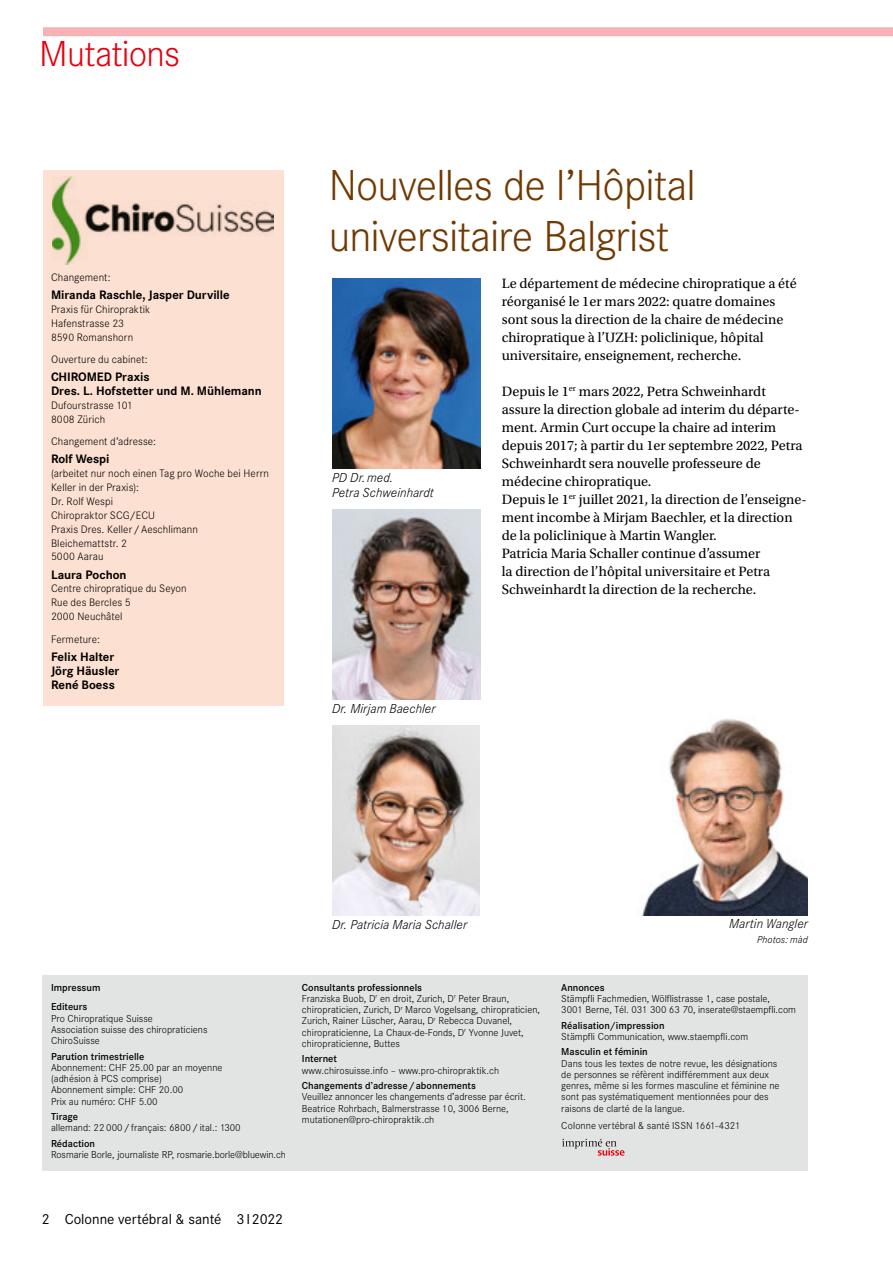
<style>
.page{position:relative;width:893px;height:1263px;background:#fff}
.page>*{position:absolute;margin:0;border:0;box-sizing:border-box;transform-origin:0 0}
.t1{font:300 45px/51px "Corporate S";letter-spacing:-.02em;color:#703900}
.t2{font:300 37.5px "Corporate S";letter-spacing:-.02em;color:#e7000e}
.t3{font:15px "Corporate S";color:#000}
.t4{font:14.25px/18px "Utopia Std";color:#000}
.t5{font:italic 300 13.5px/15px "Corporate S";letter-spacing:.005em;color:#000}
.t6{font:700 12.75px/13.8px "Corporate S";color:#000}
.t7{font:300 11.25px/13.8px "Corporate S";letter-spacing:.005em;color:#000}
.t8{font:300 10.5px/11.2px "Corporate S";color:#000}
.t9{font:600 10.5px/19.8px "Corporate S";color:#000}
.t10{font:italic 300 10.5px "Corporate S";letter-spacing:.01em;color:#000}
.s1{font-weight:600}
</style>
<div class="page">
<img style="left:332px;top:510px;width:149px;height:189px">
<img style="left:332px;top:726px;width:148px;height:189px">
<img style="left:332px;top:279px;width:149px;height:189px">
<img style="left:642px;top:718px;width:166px;height:197px">
<svg style="left:43px;top:27px;width:849px;height:10px;background:#f7b9bd"></svg>
<div style="left:43px;top:170px;width:240px;height:535px;background:#fce0d1"></div>
<div style="left:43px;top:975px;width:765px;height:195px;background:#e2e3e3"></div>
<svg style="left:562px;top:1139px;width:62px;height:17px"></svg>
<img style="left:53px;top:176px;width:220px;height:88px">
<h2 class="t2" style="left:39px;top:29px;width:142px">Mutations</h2>
<p class="t7" style="left:51px;top:270px;width:61px">Changement:</p>
<p class="t6" style="left:51px;top:287px;width:180px">Miranda Raschle, Jasper Durville</p>
<p class="t7" style="left:51px;top:302px;width:101px">Praxis für Chiropraktik<br>Hafenstrasse 23<br>8590 Romanshorn</p>
<p class="t7" style="left:51px;top:352px;width:98px">Ouverture du cabinet:</p>
<p class="t6" style="left:51px;top:370px;width:212px">CHIROMED Praxis<br>Dres. L. Hofstetter und M. Mühlemann</p>
<p class="t7" style="left:51px;top:398px;width:84px">Dufourstrasse 101<br>8008 Zürich</p>
<p class="t7" style="left:51px;top:434px;width:107px">Changement d’adresse:</p>
<p class="t6" style="left:51px;top:452px;width:60px">Rolf Wespi</p>
<p class="t7" style="left:51px;top:466px;width:220px">(arbeitet nur noch einen Tag pro Woche bei Herrn<br>Keller in der Praxis):<br>Dr. Rolf Wespi<br>Chiropraktor SCG/ECU<br>Praxis Dres. Keller / Aeschlimann<br>Bleichemattstr. 2<br>5000 Aarau</p>
<p class="t6" style="left:51px;top:567px;width:77px">Laura Pochon</p>
<p class="t7" style="left:51px;top:581px;width:137px">Centre chiropratique du Seyon<br>Rue des Bercles 5<br>2000 Neuchâtel</p>
<p class="t7" style="left:51px;top:632px;width:50px">Fermeture:</p>
<p class="t6" style="left:51px;top:649px;width:70px">Felix Halter<br>Jörg Häusler<br>René Boess</p>
<h1 class="t1" style="left:329px;top:158px;width:369px">Nouvelles de l’Hôpital universitaire Balgrist</h1>
<h3 class="t4" style="left:502px;top:275px;width:296px">Le département de médecine chiropratique a été réorganisé le 1er mars 2022: quatre domaines sont sous la direction de la chaire de médecine chiropratique à l’UZH: policlinique, hôpital universitaire, enseignement, recherche.</h3>
<p class="t4" style="left:502px;top:383px;width:306px">Depuis le 1<sup>er</sup> mars 2022, Petra Schweinhardt assure la direction globale ad interim du départe&shy;ment. Armin Curt occupe la chaire ad interim depuis 2017; à partir du 1er septembre 2022, Petra Schweinhardt sera nouvelle professeure de médecine chiropratique.<br>Depuis le 1<sup>er</sup> juillet 2021, la direction de l’enseigne&shy;ment incombe à Mirjam Baechler, et la direction de la policlinique à Martin Wangler.<br>Patricia Maria Schaller continue d’assumer<br>la direction de l’hôpital universitaire et Petra Schweinhardt la direction de la recherche.</p>
<p class="t5" style="left:332px;top:470px;width:103px">PD Dr. med.<br>Petra Schweinhardt</p>
<p class="t5" style="left:332px;top:701px;width:105px">Dr. Mirjam Baechler</p>
<p class="t5" style="left:332px;top:917px;width:136px">Dr. Patricia Maria Schaller</p>
<p class="t9" style="left:51px;top:977px;width:51px">Impressum<br>Editeurs</p>
<p class="t8" style="left:51px;top:1012px;width:158px">Pro Chiropratique Suisse<br>Association suisse des chiropraticiens<br>ChiroSuisse</p>
<p class="t9" style="left:51px;top:1046px;width:95px">Parution trimestrielle</p>
<p class="t8" style="left:51px;top:1061px;width:173px">Abonnement: CHF 25.00 par an moyenne (adhésion à PCS comprise)<br>Abonnement simple: CHF 20.00<br>Prix au numéro: CHF 5.00</p>
<p class="t9" style="left:51px;top:1106px;width:29px">Tirage</p>
<p class="t8" style="left:51px;top:1122px;width:191px">allemand: 22 000 / français: 6800 / ital.: 1300</p>
<p class="t9" style="left:51px;top:1133px;width:46px">Rédaction</p>
<p class="t8" style="left:51px;top:1149px;width:236px">Rosmarie Borle, journaliste RP, rosmarie.borle@bluewin.ch</p>
<p class="t8" style="left:302px;top:981px;width:240px"><span class="s1">Consultants professionnels<br></span>Franziska Buob, D<sup>r</sup> en droit, Zurich, D<sup>r</sup> Peter Braun, chiropraticien, Zurich, D<sup>r</sup> Marco Vogelsang, chiropraticien, Zurich, Rainer Lüscher, Aarau, D<sup>r</sup> Rebecca Duvanel, chiropraticienne, La Chaux-de-Fonds, D<sup>r</sup> Yvonne Juvet, chiropraticienne, Buttes</p>
<p class="t9" style="left:302px;top:1049px;width:37px">Internet</p>
<p class="t8" style="left:302px;top:1064px;width:199px">www.chirosuisse.info – www.pro-chiropraktik.ch</p>
<p class="t9" style="left:302px;top:1075px;width:176px">Changements d’adresse/abonnements</p>
<p class="t8" style="left:302px;top:1091px;width:225px">Veuillez annoncer les changements dʼadresse par écrit.<br>Beatrice Rohrbach, Balmerstrasse 10, 3006 Berne, mutationen@pro-chiropraktik.ch</p>
<h3 class="t3" style="left:42px;top:1211px;width:243px">2 Colonne vertébral &amp; santé 3 I 2022</h3>
<p class="t5" style="left:729px;top:916px;width:80px">Martin Wangler</p>
<p class="t10" style="left:757px;top:933px;width:52px">Photos: màd</p>
<p class="t9" style="left:561px;top:977px;width:45px">Annonces</p>
<p class="t8" style="left:561px;top:992px;width:236px">Stämpfli Fachmedien, Wölflistrasse 1, case postale,<br>3001 Berne, Tél. 031 300 63 70, inserate@staempfli.com</p>
<p class="t9" style="left:561px;top:1015px;width:105px">Réalisation/impression</p>
<p class="t8" style="left:561px;top:1030px;width:188px">Stämpfli Communication, www.staempfli.com</p>
<p class="t9" style="left:561px;top:1042px;width:88px">Masculin et féminin</p>
<p class="t8" style="left:561px;top:1057px;width:220px">Dans tous les textes de notre revue, les désignations de personnes se réfèrent indifféremment aux deux genres, même si les formes masculine et féminine ne sont pas systématiquement mentionnées pour des raisons de clarté de la langue.</p>
<p class="t8" style="left:561px;top:1119px;width:181px">Colonne vertébral &amp; santé ISSN 1661-4321</p>
</div>
